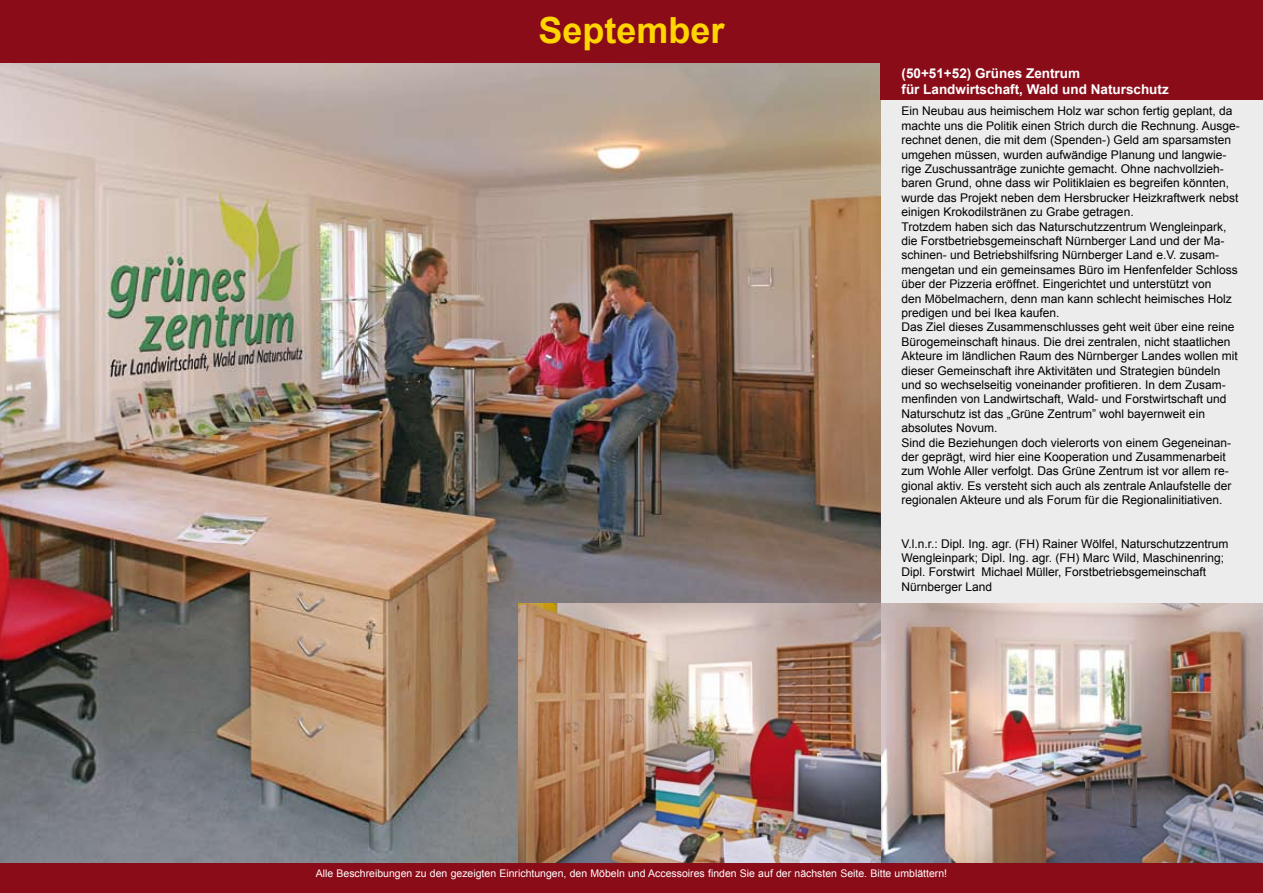
<style>
.page{position:relative;width:1263px;height:893px;background:#ececed}
.page>*{position:absolute;margin:0;border:0;box-sizing:border-box;transform-origin:0 0}
.t1{font:700 36px "Arial";color:#ffd500}
.t2{font:700 13.5px/16.2px "Arial";color:#fff}
.t3{font:12px/14.4px "Arial";color:#000}
.t4{font:10.5px "Arial";color:#fff}
</style>
<div class="page">
<div style="left:0;top:0;width:1263px;height:64px;background:#8b0c19"></div>
<img style="left:0;top:64px;width:880px;height:799px">
<img style="left:519px;top:604px;width:744px;height:259px">
<div style="left:0;top:863px;width:1263px;height:30px;background:#8b0c19"></div>
<div style="left:880px;top:64px;width:383px;height:36px;background:#8b0c19"></div>
<h1 class="t1" style="left:538px;top:10px;width:188px">September</h1>
<p class="t2" style="left:901px;top:65px;width:269px">(50+51+52) Grünes Zentrum<br>für Landwirtschaft, Wald und Naturschutz</p>
<p class="t3" style="left:901px;top:104px;width:340px">Ein Neubau aus heimischem Holz war schon fertig geplant, da machte uns die Politik einen Strich durch die Rechnung. Ausge&shy;rechnet denen, die mit dem (Spenden-) Geld am sparsamsten umgehen müssen, wurden aufwändige Planung und langwie&shy;rige Zuschussanträge zunichte gemacht. Ohne nachvollzieh&shy;baren Grund, ohne dass wir Politiklaien es begreifen könnten, wurde das Projekt neben dem Hersbrucker Heizkraftwerk nebst einigen Krokodilstränen zu Grabe getragen.<br>Trotzdem haben sich das Naturschutzzentrum Wengleinpark, die Forstbetriebsgemeinschaft Nürnberger Land und der Ma&shy;schinen- und Betriebshilfsring Nürnberger Land e.V. zusam&shy;mengetan und ein gemeinsames Büro im Henfenfelder Schloss über der Pizzeria eröffnet. Eingerichtet und unterstützt von<br>den Möbelmachern, denn man kann schlecht heimisches Holz predigen und bei Ikea kaufen.<br>Das Ziel dieses Zusammenschlusses geht weit über eine reine Bürogemeinschaft hinaus. Die drei zentralen, nicht staatlichen Akteure im ländlichen Raum des Nürnberger Landes wollen mit dieser Gemeinschaft ihre Aktivitäten und Strategien bündeln und so wechselseitig voneinander profitieren. In dem Zusam&shy;menfinden von Landwirtschaft, Wald- und Forstwirtschaft und Naturschutz ist das „Grüne Zentrum” wohl bayernweit ein absolutes Novum.<br>Sind die Beziehungen doch vielerorts von einem Gegeneinan&shy;der geprägt, wird hier eine Kooperation und Zusammenarbeit zum Wohle Aller verfolgt. Das Grüne Zentrum ist vor allem re&shy;gional aktiv. Es versteht sich auch als zentrale Anlaufstelle der regionalen Akteure und als Forum für die Regionalinitiativen.</p>
<p class="t3" style="left:901px;top:536px;width:328px">V.l.n.r.: Dipl. Ing. agr. (FH) Rainer Wölfel, Naturschutzzentrum Wengleinpark; Dipl. Ing. agr. (FH) Marc Wild, Maschinenring; Dipl. Forstwirt Michael Müller, Forstbetriebsgemeinschaft Nürnberger Land</p>
<p class="t4" style="left:316px;top:868px;width:633px">Alle Beschreibungen zu den gezeigten Einrichtungen, den Möbeln und Accessoires finden Sie auf der nächsten Seite. Bitte umblättern!</p>
</div>
